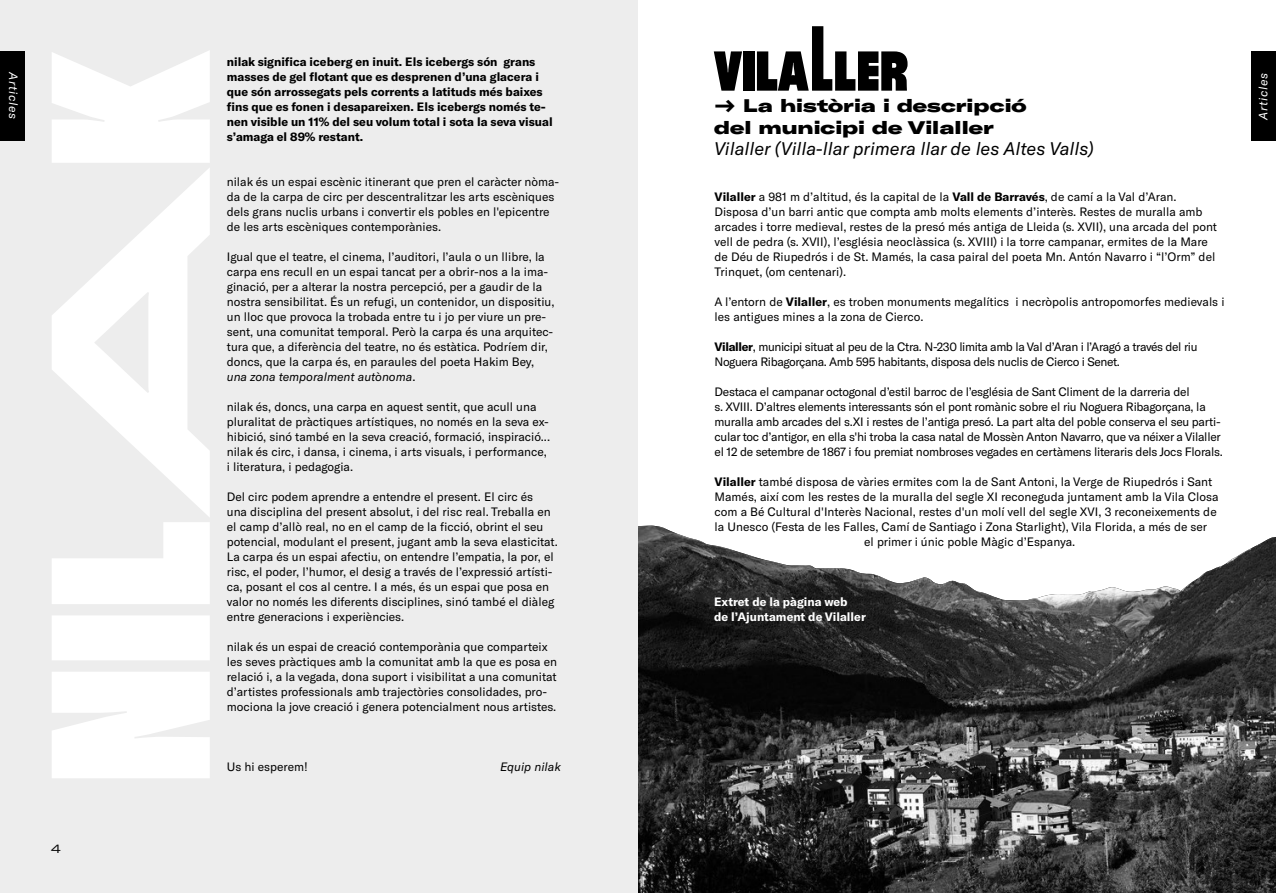
<style>
.page{position:relative;width:1276px;height:893px;background:#fff}
.page>*{position:absolute;margin:0;border:0;box-sizing:border-box;transform-origin:0 0}
.t1{font:106.5px "Flexible H200 W200";color:#000}
.t2{font:italic 18px "GT America";color:#000}
.t3{font:900 expanded 18px/21.6px "GT America";color:#000}
.t4{font:12px/15px "GT America";color:#000}
.t5{font:12px/15px "GT America";letter-spacing:-.02em;color:#000}
.t6{font:700 12px/15px "GT America";color:#000}
.t7{font:12px/15px "GT America";letter-spacing:-.03em;color:#000}
.t8{font:700 12px/15px "GT America";color:#fff}
.t9{font:italic 12px "GT America";letter-spacing:.05em;color:#fff}
.t10{font:italic 12px "GT America";color:#000}
.t11{font:expanded 12px "GT America";color:#000}
.s1{font-style:italic}
.s2{font-family:"Flexible H500 W200"}
.s3{font-weight:700}
</style>
<div class="page">
<img style="left:638px;top:526px;width:638px;height:367px">
<div style="left:0;top:0;width:638px;height:893px;background:#ededed"></div>
<svg style="left:52px;top:51px;width:158px;height:727px;fill:#fff"></svg>
<div style="left:1252px;top:52px;width:24px;height:89px;background:#000"></div>
<div style="left:0;top:51px;width:24px;height:89px;background:#000"></div>
<p class="t9" style="left:20px;top:72px;width:48px;rotate:90deg">Articles</p>
<p class="t11" style="left:51px;top:841px;width:11px">4</p>
<p class="t6" style="left:227px;top:54px;width:327px">nilak significa iceberg en inuit. Els icebergs són grans masses de gel flotant que es desprenen d’una glacera i que són arrossegats pels corrents a latituds més baixes fins que es fonen i desapareixen. Els icebergs només te&shy;nen visible un 11% del seu volum total i sota la seva visual s’amaga el 89% restant.</p>
<p class="t4" style="left:227px;top:174px;width:334px">nilak és un espai escènic itinerant que pren el caràcter nòma&shy;da de la carpa de circ per descentralitzar les arts escèniques dels grans nuclis urbans i convertir els pobles en l'epicentre de les arts escèniques contemporànies.</p>
<p class="t4" style="left:227px;top:249px;width:329px">Igual que el teatre, el cinema, l’auditori, l’aula o un llibre, la carpa ens recull en un espai tancat per a obrir-nos a la ima&shy;ginació, per a alterar la nostra percepció, per a gaudir de la nostra sensibilitat. És un refugi, un contenidor, un dispositiu, un lloc que provoca la trobada entre tu i jo per viure un pre&shy;sent, una comunitat temporal. Però la carpa és una arquitec&shy;tura que, a diferència del teatre, no és estàtica. Podríem dir, doncs, que la carpa és, en paraules del poeta Hakim Bey, <span class="s1">una zona temporalment autònoma</span>.</p>
<p class="t4" style="left:227px;top:399px;width:325px">nilak és, doncs, una carpa en aquest sentit, que acull una pluralitat de pràctiques artístiques, no només en la seva ex&shy;hibició, sinó també en la seva creació, formació, inspiració... nilak és circ, i dansa, i cinema, i arts visuals, i performance, i literatura, i pedagogia.</p>
<p class="t4" style="left:227px;top:489px;width:332px">Del circ podem aprendre a entendre el present. El circ és<br>una disciplina del present absolut, i del risc real. Treballa en el camp d’allò real, no en el camp de la ficció, obrint el seu potencial, modulant el present, jugant amb la seva elasticitat.<br>La carpa és un espai afectiu, on entendre l’empatia, la por, el risc, el poder, l’humor, el desig a través de l’expressió artísti&shy;ca, posant el cos al centre. I a més, és un espai que posa en valor no només les diferents disciplines, sinó també el diàleg entre generacions i experiències.</p>
<p class="t4" style="left:227px;top:639px;width:332px">nilak és un espai de creació contemporània que comparteix les seves pràctiques amb la comunitat amb la que es posa en relació i, a la vegada, dona suport i visibilitat a una comunitat d’artistes professionals amb trajectòries consolidades, pro&shy;mociona la jove creació i genera potencialment nous artistes.</p>
<p class="t4" style="left:227px;top:759px;width:82px">Us hi esperem!</p>
<p class="t10" style="left:500px;top:760px;width:62px">Equip nilak</p>
<h1 class="t1" style="left:714px;top:-16px;width:196px">Vila<span class="s2">l</span>ler</h1>
<h2 class="t3" style="left:714px;top:95px;width:314px">→ La història i descripció del municipi de Vilaller</h2>
<h2 class="t2" style="left:714px;top:139px;width:381px">Vilaller (Villa-llar primera llar de les Altes Valls)</h2>
<p class="t4" style="left:714px;top:189px;width:504px"><span class="s3">Vilaller</span> a 981 m d’altitud, és la capital de la <span class="s3">Vall de Barravés</span>, de camí a la Val d’Aran.<br>Disposa d’un barri antic que compta amb molts elements d’interès. Restes de muralla amb arcades i torre medieval, restes de la presó més antiga de Lleida (s. XVII), una arcada del pont vell de pedra (s. XVII), l’església neoclàssica (s. XVIII) i la torre campanar, ermites de la Mare de Déu de Riupedrós i de St. Mamés, la casa pairal del poeta Mn. Antón Navarro i “l’Orm” del Trinquet, (om centenari).</p>
<p class="t4" style="left:714px;top:294px;width:511px">A l’entorn de <span class="s3">Vilaller</span>, es troben monuments megalítics i necròpolis antropomorfes medievals i les antigues mines a la zona de Cierco.</p>
<p class="t7" style="left:714px;top:339px;width:484px"><span class="s3">Vilaller</span>, municipi situat al peu de la Ctra. N-230 limita amb la Val d’Aran i l’Aragó a través del riu<br>Noguera Ribagorçana. Amb 595 habitants, disposa dels nuclis de Cierco i Senet.</p>
<p class="t5" style="left:714px;top:384px;width:510px">Destaca el campanar octogonal d’estil barroc de l’església de Sant Climent de la darreria del<br>s. XVIII. D’altres elements interessants són el pont romànic sobre el riu Noguera Ribagorçana, la muralla amb arcades del s.XI i restes de l’antiga presó. La part alta del poble conserva el seu parti&shy;cular toc d’antigor, en ella s'hi troba la casa natal de Mossèn Anton Navarro, que va néixer a Vilaller el 12 de setembre de 1867 i fou premiat nombroses vegades en certàmens literaris dels Jocs Florals.</p>
<p class="t4" style="left:714px;top:474px;width:499px"><span class="s3">Vilaller</span> també disposa de vàries ermites com la de Sant Antoni, la Verge de Riupedrós i Sant</p>
<p class="t4" style="left:714px;top:489px;width:505px">Mamés, així com les restes de la muralla del segle XI reconeguda juntament amb la Vila Closa</p>
<p class="t4" style="left:714px;top:504px;width:504px">com a Bé Cultural d'Interès Nacional, restes d'un molí vell del segle XVI, 3 reconeixements de</p>
<p class="t4" style="left:714px;top:519px;width:494px">la Unesco (Festa de les Falles, Camí de Santiago i Zona Starlight), Vila Florida, a més de ser</p>
<p class="t4" style="left:864px;top:534px;width:212px">el primer i únic poble Màgic d’Espanya.</p>
<p class="t8" style="left:714px;top:594px;width:153px">Extret de la pàgina web<br>de l’Ajuntament de Vilaller</p>
<p class="t9" style="left:1256px;top:120px;width:48px;rotate:-90deg">Articles</p>
</div>
